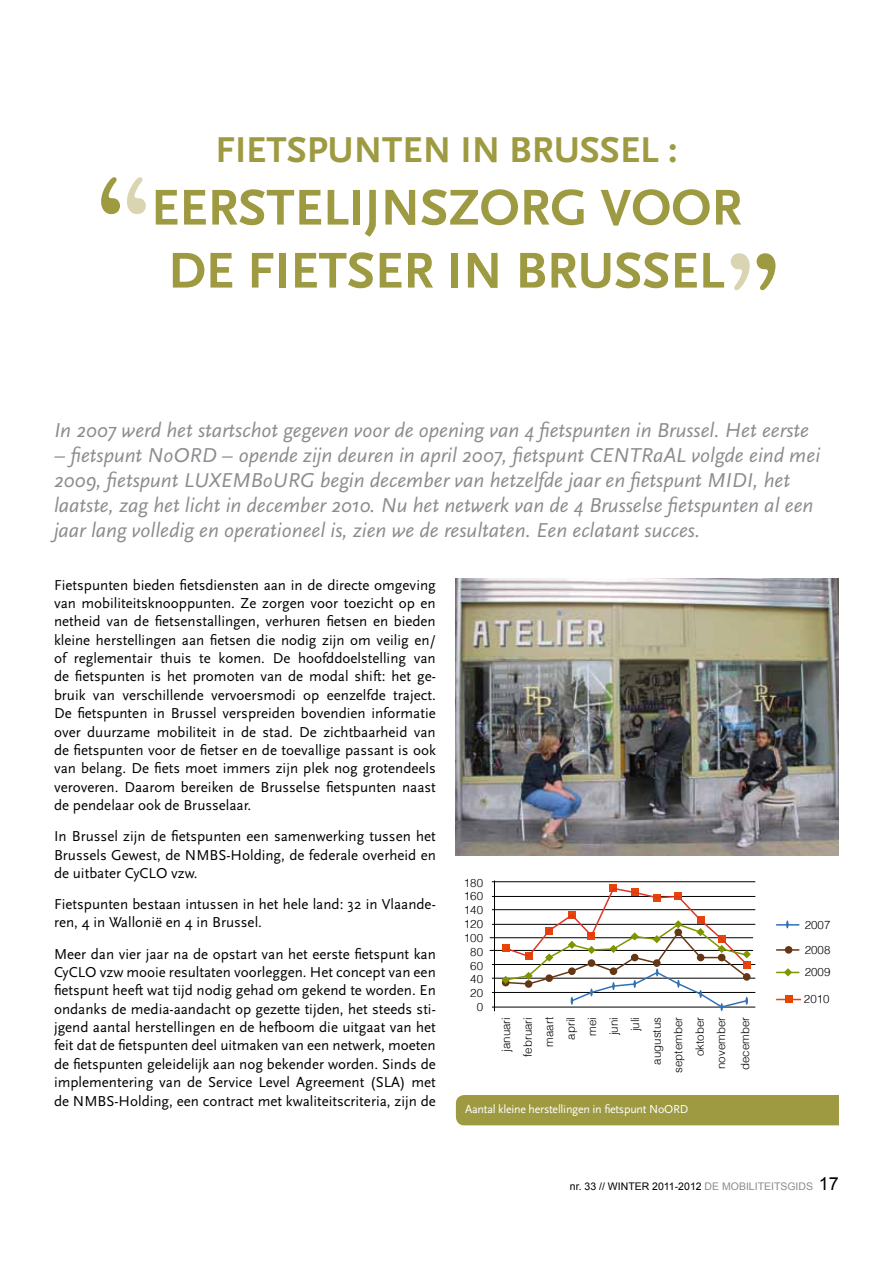
<style>
.page{position:relative;width:893px;height:1263px;background:#fff}
.page>*{position:absolute;margin:0;border:0;box-sizing:border-box;transform-origin:0 0}
.t1{font:126px "American Typewriter";color:#9e9a41}
.t2{font:126px "American Typewriter";color:#d9d5b2}
.t3{font:700 52.5px/63px "Scala Sans";color:#9e9a41}
.t4{font:700 37.5px "Scala Sans";color:#9e9a41}
.t5{font:italic 21px/25.2px "Scala Sans";color:#8b8c8f}
.t6{font:15px/18.5px "Scala Sans";color:#000;text-align:justify}
.t7{font:12px "Scala Sans";letter-spacing:-.02em;color:#fff}
.t8{font:300 11.55px/21.5px "Helvetica";color:#000;text-align:right}
.t9{font:10.5px "Arial";color:#000}
.t10{font:10.5px "Arial";color:#8b8c8f}
.s1{color:#d9d5b2}
.s2{color:#9e9a41}
.s3{color:#8b8c8f}
.s4{font-size:18px;color:#000}
</style>
<div class="page">
<hr style="left:494px;top:880px;width:1px;height:131px;background:#000">
<hr style="left:492px;top:1007px;width:263px;height:1px;background:#000">
<hr style="left:492px;top:992px;width:263px;height:1px;background:#000">
<hr style="left:492px;top:978px;width:263px;height:1px;background:#000">
<hr style="left:492px;top:964px;width:263px;height:1px;background:#000">
<hr style="left:490px;top:950px;width:263px;height:1px;background:#000">
<hr style="left:490px;top:937px;width:263px;height:1px;background:#000">
<hr style="left:492px;top:924px;width:263px;height:1px;background:#000">
<hr style="left:492px;top:896px;width:263px;height:1px;background:#000">
<hr style="left:492px;top:909px;width:263px;height:1px;background:#000">
<hr style="left:492px;top:881px;width:263px;height:1px;background:#000">
<div style="left:610px;top:885px;width:7px;height:7px;background:#e64505"></div>
<div style="left:785px;top:996px;width:7px;height:7px;background:#e64505"></div>
<svg style="left:776px;top:999px;width:25px;height:1px"></svg>
<hr style="left:776px;top:949px;width:23px;height:2px;background:#643613">
<div style="left:785px;top:946px;width:7px;height:8px;border:2px solid #643613;border-radius:50%"></div>
<svg style="left:776px;top:968px;width:23px;height:8px"></svg>
<svg style="left:776px;top:920px;width:23px;height:8px"></svg>
<svg style="left:502px;top:887px;width:249px;height:124px"></svg>
<div style="left:456px;top:1095px;width:383px;height:30px;background:#9e9a41"></div>
<img style="left:456px;top:578px;width:383px;height:277px">
<h1 class="t1" style="left:94px;top:127px;width:59px">‘<span class="s1">‘</span></h1>
<h3 class="t4" style="left:215px;top:129px;width:464px">FIETSPUNTEN IN BRUSSEL :</h3>
<h2 class="t3" style="left:151px;top:177px;width:364px">EERSTELIJNSZORG</h2>
<h2 class="t3" style="left:168px;top:177px;width:544px;text-indent:432px">VOOR<br>DE FIETSER IN BRUSSEL</h2>
<h1 class="t2" style="left:782px;top:340px;width:59px;rotate:-180deg">‘<span class="s2">‘</span></h1>
<h3 class="t5" style="left:54px;top:418px;width:756px">In 2007 werd het startschot gegeven voor de opening van 4 fietspunten in Brussel. Het eerste</h3>
<p class="t5" style="left:54px;top:443px;width:768px">– fietspunt NoORD – opende zijn deuren in april 2007, fietspunt CENTRaAL volgde eind mei 2009, fietspunt LUXEMBoURG begin december van hetzelfde jaar en fietspunt MIDI, het laatste, zag het licht in december 2010. Nu het netwerk van de 4 Brusselse fietspunten al een jaar lang volledig en operationeel is, zien we de resultaten. Een eclatant succes.</p>
<p class="t6" style="left:54px;top:576px;width:383px">Fietspunten bieden fietsdiensten aan in de directe omgeving van mobiliteitsknooppunten. Ze zorgen voor toezicht op en netheid van de fietsenstallingen, verhuren fietsen en bieden kleine herstellingen aan fietsen die nodig zijn om veilig en/ of reglementair thuis te komen. De hoofddoelstelling van de fietspunten is het promoten van de modal shift: het ge&shy;bruik van verschillende vervoersmodi op eenzelfde traject.<br>De fietspunten in Brussel verspreiden bovendien informatie over duurzame mobiliteit in de stad. De zichtbaarheid van de fietspunten voor de fietser en de toevallige passant is ook van belang. De fiets moet immers zijn plek nog grotendeels veroveren. Daarom bereiken de Brusselse fietspunten naast de pendelaar ook de Brusselaar.</p>
<p class="t6" style="left:54px;top:827px;width:383px">I n Brussel zijn de fietspunten een samenwerking tussen het Brussels Gewest, de NM BS-Holding, de federale overheid en de uitbater CyCLO vzw.</p>
<p class="t6" style="left:54px;top:895px;width:383px">Fietspunten bestaan intussen in het hele land: 32 in Vlaande&shy;ren, 4 in Wallonië en 4 in Brussel.</p>
<p class="t6" style="left:54px;top:945px;width:383px">M eer dan vier jaar na de opstart van het eerste fietspunt kan CyCLO vzw mooie resultaten voorleggen. H et concept van een fietspunt heeft wat tijd nodig gehad om gekend te worden. En ondanks de media-aandacht op gezette tijden, het steeds sti&shy;jgend aantal herstellingen en de hefboom die uitgaat van het feit dat de fietspunten deel uitmaken van een netwerk, moeten de fietspunten geleidelijk aan nog bekender worden. Sinds de implementering van de Service Level Agreement (SLA) met de NM BS-H olding, een contract met kwaliteitscriteria, zijn de</p>
<p class="t8" style="left:464px;top:875px;width:21px;line-height:13.8px">180<br>160<br>140<br>120<br>100<br>80<br>60<br>40<br>20<br>0</p>
<p class="t8" style="left:495px;top:1073px;width:57px;rotate:-90deg">januari februari maart<br>april<br>mei<br>juni<br>juli augustus september oktober november</p>
<p class="t8" style="left:734px;top:1070px;width:55px;rotate:-90deg">december</p>
<p class="t7" style="left:465px;top:1102px;width:225px">Aantal kleine herstellingen in fietspunt NoORD</p>
<p class="t8" style="left:805px;top:913px;width:27px">2007</p>
<p class="t8" style="left:805px;top:938px;width:27px;line-height:22.5px;text-align:left">2008<br>2009</p>
<p class="t8" style="left:804px;top:988px;width:27px">2010</p>
<p class="t9" style="left:570px;top:1180px;width:183px">NR. 33 // WINTER 2011-2012 <span class="s3">DE MOBILITEITS</span></p>
<p class="t10" style="left:787px;top:1180px;width:53px">GIDS <span class="s4">17</span></p>
</div>
